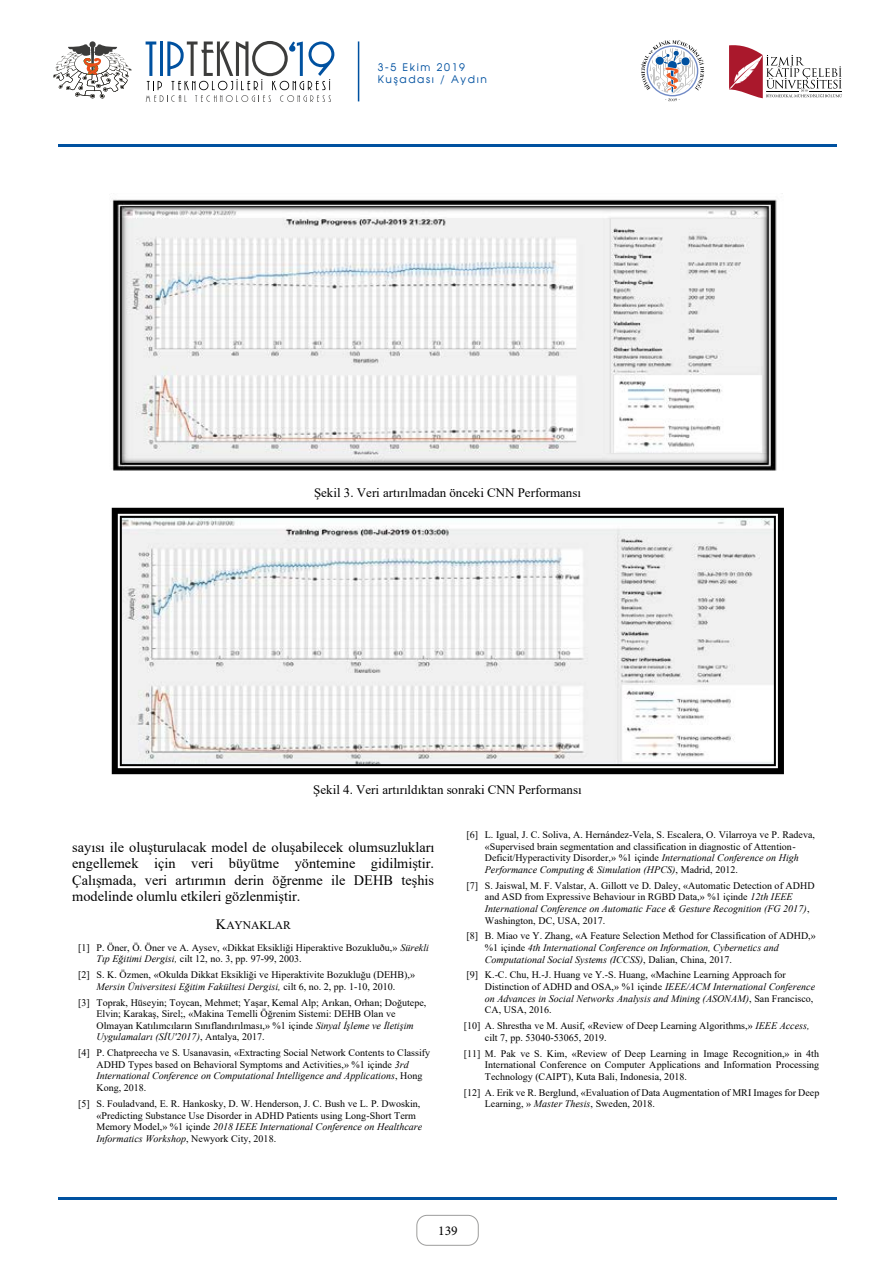
<style>
.page{position:relative;width:893px;height:1263px;background:#fff}
.page>*{position:absolute;margin:0;border:0;box-sizing:border-box;transform-origin:0 0}
.t1{font:14.25px/16.6px "Times New Roman";color:#000;text-align:justify}
.t2{font:13.5px "Minion Pro";color:#000}
.t3{font:12.9px "Times New Roman";color:#000}
.t4{font:11.55px "Times New Roman";letter-spacing:-.005em;color:#000}
.t5{font:10.5px/12.6px "Avalon Plain";letter-spacing:.155em;color:#0051a0}
.t6{font:10.05px/11.6px "Times New Roman";color:#000}
.s1{font-size:14.25px}
.s2{font-style:italic}
</style>
<div class="page">
<svg style="left:89px;top:41px;width:7px;height:6px"></svg>
<svg style="left:53px;top:44px;width:78px;height:55px"></svg>
<svg style="left:641px;top:40px;width:63px;height:61px"></svg>
<svg style="left:729px;top:45px;width:113px;height:53px"></svg>
<svg style="left:146px;top:41px;width:188px;height:61px"></svg>
<hr style="left:358px;top:41px;width:1px;height:60px;background:#0051a0">
<div style="left:417px;top:1215px;width:61px;height:30px;border:1px solid #9d9d9c;border-radius:10px"></div>
<hr style="left:58px;top:1197px;width:779px;height:2px;background:#0051a0">
<hr style="left:58px;top:145px;width:779px;height:2px;background:#0051a0">
<img style="left:112px;top:193px;width:671px;height:278px">
<svg style="left:112px;top:508px;width:672px;height:266px;fill:#f1f1f1"></svg>
<p class="t5" style="left:378px;top:60px;width:111px">3-5 Ekim 2019<br>Kuşadası / Aydın</p>
<p class="t3" style="left:314px;top:483px;width:269px">Şekil 3. Veri artırılmadan önceki CNN Performansı</p>
<p class="t3" style="left:313px;top:781px;width:270px">Şekil 4. Veri artırıldıktan sonraki CNN Performansı</p>
<h1 class="t1" style="left:72px;top:838px;width:364px">sayısı ile oluşturulacak model de oluşabilecek olumsuzlukları engellemek için veri büyütme yöntemine gidilmiştir.<br>Çalışmada, veri artırımın derin öğrenme ile DEHB teşhis modelinde olumlu etkileri gözlenmiştir.</h1>
<p class="t4" style="left:216px;top:917px;width:76px"><span class="s1">K</span>AYNAKLAR</p>
<p class="t6" style="left:97px;top:941px;width:334px;text-indent:-18px">[1] P. Öner, Ö. Öner ve A. Aysev, «Dikkat Eksikliği Hiperaktive Bozukluðu,» <span class="s2">Sürekli<br>Tıp Eğitimi Dergisi,</span> cilt 12, no. 3, pp. 97-99, 2003.</p>
<p class="t6" style="left:78px;top:969px;width:339px;text-align:center">[2] S. K. Özmen, «Okulda Dikkat Eksikliği ve Hiperaktivite Bozukluğu (DEHB),»<br><span class="s2">Mersin Üniversitesi Eğitim Fakültesi Dergisi,</span> cilt 6, no. 2, pp. 1-10, 2010.</p>
<p class="t6" style="left:97px;top:996px;width:331px;text-indent:-18px">[3] Toprak, Hüseyin; Toycan, Mehmet; Yaşar, Kemal Alp; Arıkan, Orhan; Doğutepe, Elvin; Karakaş, Sirel;, «Makina Temelli Öğrenim Sistemi: DEHB Olan ve Olmayan Katılımcıların Sınıflandırılması,» %1 içinde <span class="s2">Sinyal İşleme ve İletişim Uygulamaları (SİU'2017)</span>, Antalya, 2017.</p>
<p class="t6" style="left:97px;top:1047px;width:335px;text-indent:-18px">[4] P. Chatpreecha ve S. Usanavasin, «Extracting Social Network Contents to Classify ADHD Types based on Behavioral Symptoms and Activities,» %1 içinde <span class="s2">3rd International Conference on Computational Intelligence and Applications</span>, Hong Kong, 2018.</p>
<p class="t6" style="left:97px;top:1097px;width:327px;text-indent:-18px">[5] S. Fouladvand, E. R. Hankosky, D. W. Henderson, J. C. Bush ve L. P. Dwoskin, «Predicting Substance Use Disorder in ADHD Patients using Long-Short Term Memory Model,» %1 içinde <span class="s2">2018 IEEE International Conference on Healthcare Informatics Workshop</span>, Newyork City, 2018.</p>
<p class="t6" style="left:485px;top:829px;width:332px;text-indent:-18px">[6] L. Igual, J. C. Soliva, A. Hernández-Vela, S. Escalera, O. Vilarroya ve P. Radeva, «Supervised brain segmentation and classification in diagnostic of Attention-Deficit/Hyperactivity Disorder,» %1 içinde <span class="s2">International Conference on High Performance Computing &amp; Simulation (HPCS)</span>, Madrid, 2012.</p>
<p class="t6" style="left:485px;top:879px;width:331px;text-indent:-18px">[7] S. Jaiswal, M. F. Valstar, A. Gillott ve D. Daley, «Automatic Detection of ADHD and ASD from Expressive Behaviour in RGBD Data,» %1 içinde <span class="s2">12th IEEE International Conference on Automatic Face &amp; Gesture Recognition (FG 2017)</span>, Washington, DC, USA, 2017.</p>
<p class="t6" style="left:485px;top:930px;width:332px;text-indent:-18px">[8] B. Miao ve Y. Zhang, «A Feature Selection Method for Classification of ADHD,» %1 içinde <span class="s2">4th International Conference on Information, Cybernetics and<br>Computational Social Systems (ICCSS)</span>, Dalian, China, 2017.</p>
<p class="t6" style="left:485px;top:969px;width:332px;text-indent:-18px">[9] K.-C. Chu, H.-J. Huang ve Y.-S. Huang, «Machine Learning Approach for Distinction of ADHD and OSA,» %1 içinde <span class="s2">IEEE/ACM International Conference on Advances in Social Networks Analysis and Mining (ASONAM)</span>, San Francisco, CA, USA, 2016.</p>
<p class="t6" style="left:485px;top:1020px;width:326px;text-indent:-21px">[10] A. Shrestha ve M. Ausif, «Review of Deep Learning Algorithms,» <span class="s2">IEEE Access, </span>cilt 7, pp. 53040-53065, 2019.</p>
<p class="t6" style="left:485px;top:1047px;width:336px;text-align:justify;text-indent:-21px">[11] M. Pak ve S. Kim, «Review of Deep Learning in Image Recognition,» in 4th International Conference on Computer Applications and Information Processing Technology (CAIPT), Kuta Bali, Indonesia, 2018.</p>
<p class="t6" style="left:485px;top:1086px;width:336px;text-indent:-21px">[12] A. Erik ve R. Berglund, «Evaluation of Data Augmentation of MRI Images for Deep<br>Learning, » <span class="s2">Master Thesis</span>, Sweden, 2018.</p>
<h2 class="t2" style="left:438px;top:1222px;width:21px">139</h2>
</div>
